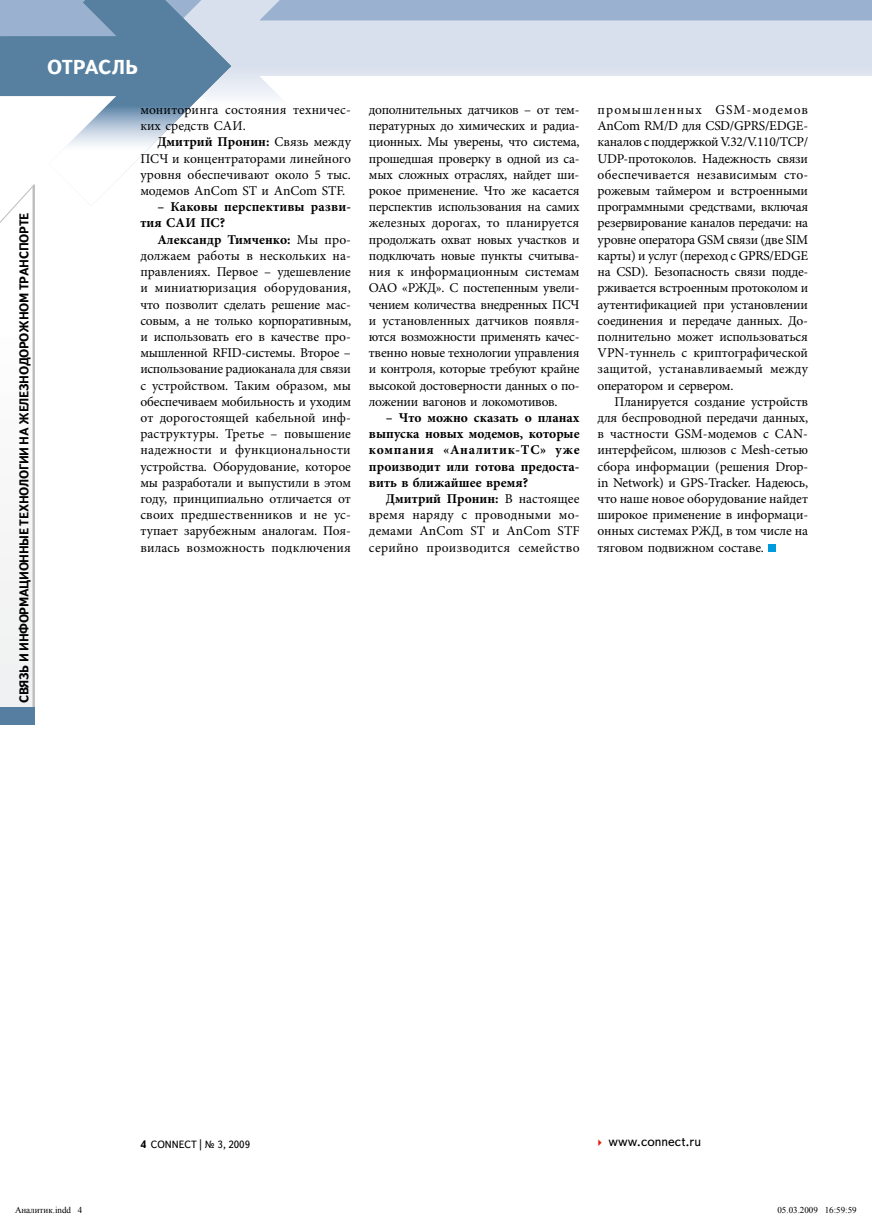
<style>
.page{position:relative;width:872px;height:1218px;background:#fff}
.page>*{position:absolute;margin:0;border:0;box-sizing:border-box;transform-origin:0 0}
.t1{font:700 20.1px "Text Book C";color:#fff}
.t2{font:13.5px/16.2px "Minion Pro";color:#000;text-align:justify}
.t3{font:700 13.5px/16.2px "Minion Pro";letter-spacing:.01em;color:#000}
.t4{font:13.5px "Text Book C";color:#000}
.t5{font:700 12.75px "Text Book C";letter-spacing:-.03em;color:#000;scale:.96 1}
.t6{font:10.5px "Text Book C";color:#000}
.t7{font:9px "Times New Roman";color:#000}
.s1{font-weight:700}
.s2{color:#e41f0e}
</style>
<div class="page">
<svg style="left:231px;top:0;width:641px;height:98px"></svg>
<svg style="left:0;top:0;width:231px;height:206px"></svg>
<div style="left:0;top:707px;width:35px;height:18px;background:#557ea0"></div>
<svg style="left:0;top:184px;width:35px;height:523px"></svg>
<div style="left:768px;top:544px;width:8px;height:7px;background:#009add"></div>
<p class="t5" style="left:17px;top:703px;width:512px;rotate:-90deg">Связь и информационные технологии на железнодорожном транспорте</p>
<h1 class="t1" style="left:47px;top:56px;width:14px">ОТРА</h1>
<h1 class="t1" style="left:98px;top:56px;width:28px">СЛЬ</h1>
<p class="t2" style="left:140px;top:102px;width:212px">мониторинга состояния техничес&shy;ких средств САИ.</p>
<p class="t2" style="left:140px;top:134px;width:212px;text-indent:17px"><span class="s1">Дмитрий Пронин:</span> Связь между ПСЧ и концентраторами линейного уровня обеспечивают около 5 тыс. модемов AnCom ST и AnCom STF.</p>
<p class="t3" style="left:140px;top:199px;width:212px;text-indent:17px">– Каковы перспективы разви&shy;тия САИ ПС?</p>
<p class="t2" style="left:140px;top:231px;width:212px;text-indent:17px"><span class="s1">Александр Тимченко:</span> Мы про&shy;должаем работы в нескольких на&shy;правлениях. Первое – удешевление и миниатюризация оборудования, что позволит сделать решение мас&shy;совым, а не только корпоративным, и использовать его в качестве про&shy;мышленной RFID-системы. Второе – использование радиоканала для связи с устройством. Таким образом, мы обеспечиваем мобильность и уходим от дорогостоящей кабельной инф&shy;раструктуры. Третье – повышение надежности и функциональности устройства. Оборудование, которое мы разработали и выпустили в этом году, принципиально отличается от своих предшественников и не ус&shy;тупает зарубежным аналогам. Поя&shy;вилась возможность подключения</p>
<p class="t2" style="left:369px;top:102px;width:212px">дополнительных датчиков – от тем&shy;пературных до химических и радиа&shy;ционных. Мы уверены, что система, прошедшая проверку в одной из са&shy;мых сложных отраслях, найдет ши&shy;рокое применение. Что же касается перспектив использования на самих железных дорогах, то планируется продолжать охват новых участков и подключать новые пункты считыва&shy;ния к информационным системам ОАО «РЖД». С постепенным увели&shy;чением количества внедренных ПСЧ и установленных датчиков появля&shy;ются возможности применять качес&shy;твенно новые технологии управления и контроля, которые требуют крайне высокой достоверности данных о по&shy;ложении вагонов и локомотивов.</p>
<p class="t3" style="left:369px;top:409px;width:212px;text-align:justify;text-indent:17px">– Что можно сказать о планах выпуска новых модемов, которые компания «Аналитик-ТС» уже производит или готова предоста&shy;вить в ближайшее время?</p>
<p class="t2" style="left:369px;top:490px;width:212px;text-indent:17px"><span class="s1">Дмитрий Пронин:</span> В настоящее время наряду с проводными мо&shy;демами AnCom ST и AnCom STF серийно производится семейство</p>
<p class="t2" style="left:597px;top:102px;width:212px">промышленных GSM-модемов AnCom RM/D для CSD/GPRS/EDGE&shy;каналов с поддержкой V.32/V.110/TCP/ UDP-протоколов. Надежность связи обеспечивается независимым сто&shy;рожевым таймером и встроенными программными средствами, включая резервирование каналов передачи: на уровне оператора GSM связи (две SIM карты) и услуг (переход с GPRS/EDGE на CSD). Безопасность связи подде&shy;рживается встроенным протоколом и аутентификацией при установлении соединения и передаче данных. До&shy;полнительно может использоваться VPN-туннель с криптографической защитой, устанавливаемый между оператором и сервером.</p>
<p class="t2" style="left:597px;top:393px;width:212px;text-indent:17px">Планируется создание устройств для беспроводной передачи данных, в частности GSM-модемов с CAN&shy;интерфейсом, шлюзов с Mesh-сетью сбора информации (решения Drop&shy;in Network) и GPS-Tracker. Надеюсь, что наше новое оборудование найдет широкое применение в информаци&shy;онных системах РЖД, в том числе на тяговом подвижном составе.</p>
<p class="t6" style="left:140px;top:1138px;width:111px"><span class="s1">4</span> CONNECT | № 3, 2009</p>
<p class="t4" style="left:594px;top:1133px;width:108px"><span class="s2">✔</span> www.connect.ru</p>
<p class="t7" style="left:15px;top:1204px;width:69px">Аналитик.indd 4</p>
<p class="t7" style="left:777px;top:1204px;width:81px">05.03.2009 16:59:59</p>
</div>
